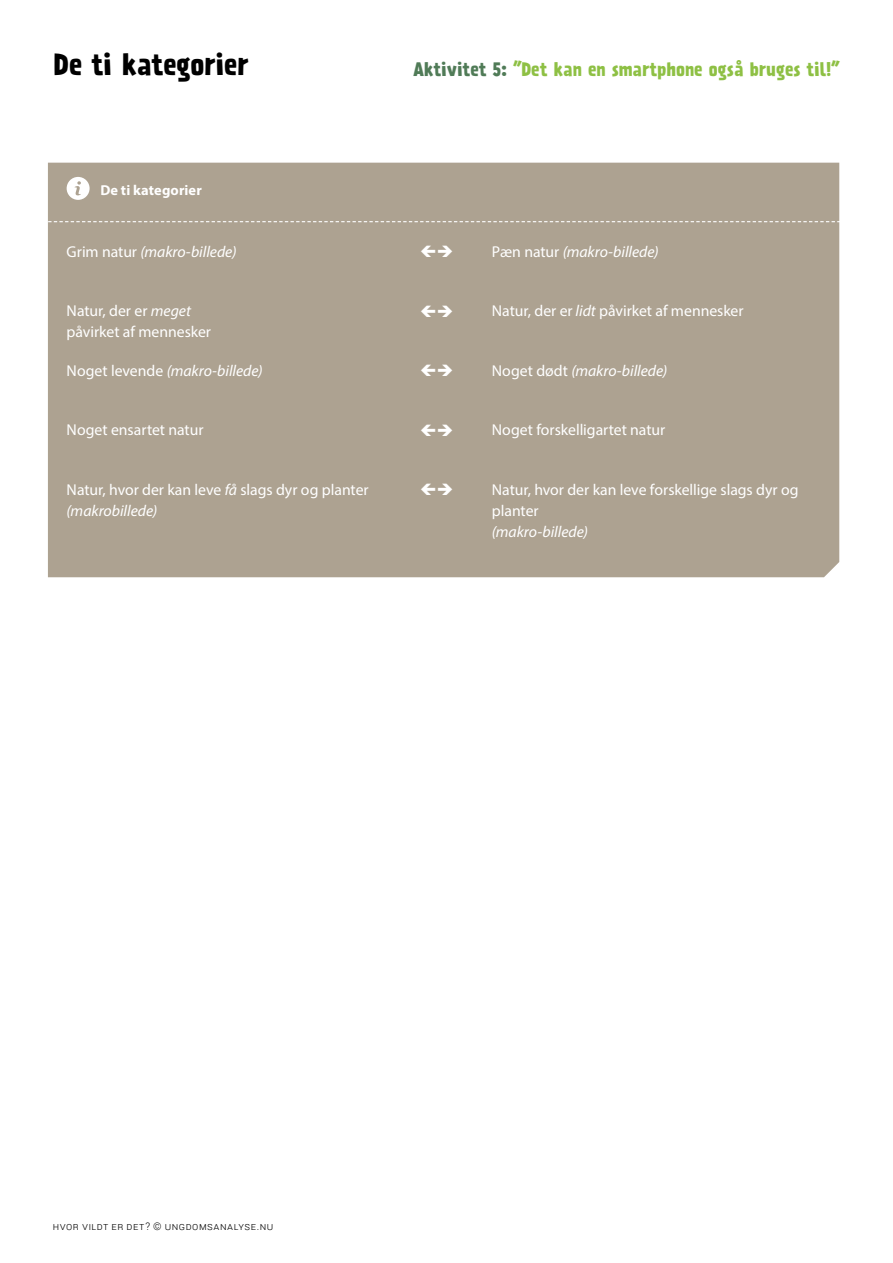
<style>
.page{position:relative;width:893px;height:1263px;background:#fff}
.page>*{position:absolute;margin:0;border:0;box-sizing:border-box;transform-origin:0 0}
.t1{font:700 27px "Prater Sans One";letter-spacing:-.01em;color:#000}
.t2{font:700 17.25px "Prater Sans One";letter-spacing:-.005em;color:#8ec044}
.t3{font:15.75px/21px "Myriad Pro";letter-spacing:-.005em;color:#fff}
.t4{font:italic 15.75px "Myriad Pro";color:#fff}
.t5{font:700 14.4px "Myriad Pro";letter-spacing:.005em;color:#fff}
.t6{font:300 10.5px "Roboto";letter-spacing:.05em;color:#000}
.s1{color:#507b57}
.s2{font-style:normal}
.s3{font-style:italic}
</style>
<div class="page">
<div style="left:48px;top:163px;width:791px;height:414px;background:#ada291"></div>
<svg style="left:67px;top:177px;width:23px;height:23px"></svg>
<svg style="left:48px;top:221px;width:791px;height:1px"></svg>
<svg style="left:421px;top:245px;width:31px;height:12px"></svg>
<svg style="left:421px;top:305px;width:31px;height:12px"></svg>
<svg style="left:421px;top:365px;width:31px;height:11px"></svg>
<svg style="left:421px;top:424px;width:31px;height:12px"></svg>
<svg style="left:421px;top:484px;width:31px;height:11px"></svg>
<h1 class="t1" style="left:54px;top:48px;width:197px">De ti kategorier</h1>
<p class="t5" style="left:100px;top:181px;width:103px">De ti kategorier</p>
<p class="t2" style="left:414px;top:58px;width:427px"><span class="s1">Aktivitet 5:</span> ”Det kan en smartphone også bruges til!”</p>
<p class="t4" style="left:67px;top:242px;width:171px"><span class="s2">Grim natur</span> (makro-billede)</p>
<p class="t4" style="left:492px;top:242px;width:168px"><span class="s2">Pæn natur</span> (makro-billede)</p>
<p class="t3" style="left:67px;top:300px;width:146px">Natur, der er <span class="s3">meget </span>påvirket af mennesker</p>
<p class="t3" style="left:492px;top:300px;width:253px">Natur, der er <span class="s3">lidt</span> påvirket af mennesker</p>
<p class="t4" style="left:67px;top:361px;width:198px"><span class="s2">Noget levende</span> (makro-billede)</p>
<p class="t4" style="left:492px;top:361px;width:177px"><span class="s2">Noget dødt</span> (makro-billede)</p>
<p class="t3" style="left:67px;top:419px;width:138px">Noget ensartet natur</p>
<p class="t3" style="left:492px;top:419px;width:175px">Noget forskelligartet natur</p>
<p class="t3" style="left:67px;top:479px;width:304px">Natur, hvor der kan leve <span class="s3">få</span> slags dyr og planter <span class="s3">(makrobillede)</span></p>
<p class="t3" style="left:492px;top:479px;width:308px">Natur, hvor der kan leve forskellige slags dyr og planter</p>
<p class="t4" style="left:492px;top:522px;width:98px">(makro-billede)</p>
<p class="t6" style="left:53px;top:1218px;width:221px">Hvor vildt er det? © Ungdomsanalyse.nu</p>
</div>
